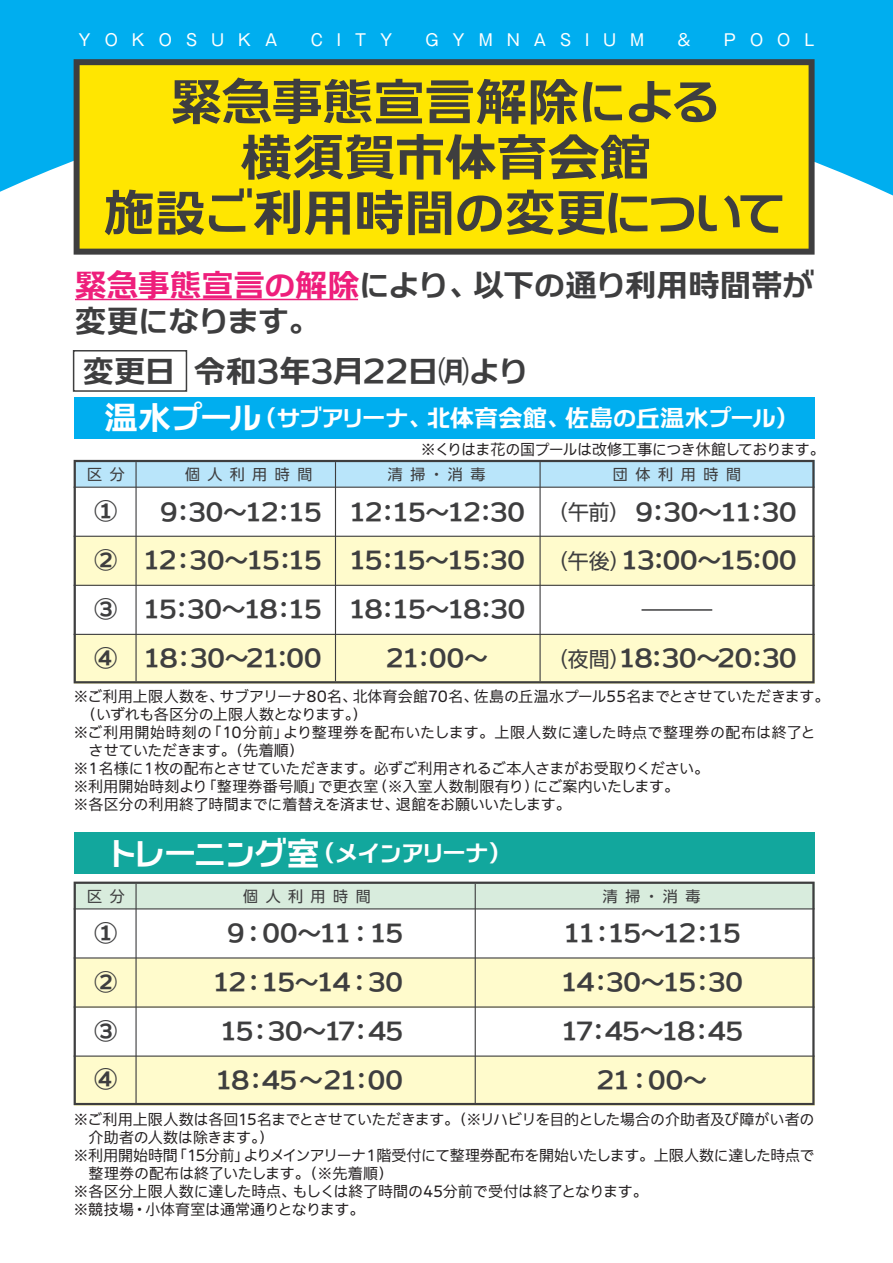
<style>
.page{position:relative;width:893px;height:1263px;background:#fff}
.page>*{position:absolute;margin:0;border:0;box-sizing:border-box;transform-origin:0 0}
.t1{font:51.15px/55.5px "C4 Universal View LG E";letter-spacing:-.01em;color:#3e3e3f;text-align:center}
.t2{font:31.8px/36.2px "C4 Universal View LG E";letter-spacing:-.02em;color:#3e3e3f}
.t3{font:31.2px "C4 Universal View LG E";letter-spacing:-.03em;color:#3e3e3f}
.t4{font:24px/48.8px "C4 Universal View LG E";letter-spacing:-.08em;color:#3e3e3f;text-align:justify}
.t5{font:24px "C4 Universal View LG E";letter-spacing:-.055em;color:#fff}
.t6{font:24px/48.8px "C4 Universal View LG E";letter-spacing:-.035em;color:#3e3e3f;text-align:right}
.t7{font:24px "C4 Universal View LG E";letter-spacing:-.095em;color:#fff}
.t8{font:21px "UD Shin Go Pro";color:#3e3e3f}
.t9{font:16.2px "Gothic MB101 Pro";letter-spacing:.865em;color:#fff}
.t10{font:100 15px "Iwa UCDA Goth Std";letter-spacing:-.01em;color:#231f20}
.t11{font:100 15px "Iwa UCDA Goth Std";letter-spacing:-.03em;color:#231f20}
.t12{font:100 15px "Iwa UCDA Goth Std";letter-spacing:.03em;color:#231f20}
.t13{font:100 15px "Iwa UCDA Goth Std";letter-spacing:.015em;color:#231f20}
.t14{font:15px "UD Shin Go Pro";letter-spacing:.505em;color:#3e3e3f}
.t15{font:100 15px "Iwa UCDA Goth Std";letter-spacing:-.035em;color:#231f20}
.s1{color:#ee1e7b}
.s2{font-size:33px}
</style>
<div class="page">
<div style="left:0;top:0;width:893px;height:202px;background:#00aeef"></div>
<svg style="left:74px;top:59px;width:741px;height:196px;fill:#ffe601"></svg>
<hr style="left:75px;top:299px;width:283px;height:1px;background:#ee1e7b">
<div style="left:73px;top:350px;width:114px;height:42px;border:2px solid #3e3e3f"></div>
<div style="left:74px;top:397px;width:741px;height:42px;background:#00aeef"></div>
<svg style="left:74px;top:460px;width:741px;height:223px"></svg>
<hr style="left:74px;top:487px;width:741px;height:1px;background:#3e3e3f">
<hr style="left:74px;top:536px;width:741px;height:1px;background:#3e3e3f">
<hr style="left:74px;top:585px;width:741px;height:1px;background:#3e3e3f">
<hr style="left:74px;top:634px;width:741px;height:1px;background:#3e3e3f">
<hr style="left:135px;top:462px;width:2px;height:219px;background:#3e3e3f">
<hr style="left:335px;top:462px;width:1px;height:219px;background:#3e3e3f">
<hr style="left:539px;top:462px;width:2px;height:219px;background:#3e3e3f">
<hr style="left:641px;top:609px;width:71px;height:2px;background:#3e3e3f">
<div style="left:74px;top:832px;width:741px;height:42px;background:#12a79d"></div>
<svg style="left:74px;top:881px;width:741px;height:224px"></svg>
<hr style="left:74px;top:908px;width:741px;height:1px;background:#3e3e3f">
<hr style="left:74px;top:957px;width:741px;height:1px;background:#3e3e3f">
<hr style="left:74px;top:1006px;width:741px;height:1px;background:#3e3e3f">
<hr style="left:74px;top:1055px;width:741px;height:2px;background:#3e3e3f">
<hr style="left:135px;top:884px;width:2px;height:219px;background:#3e3e3f">
<hr style="left:475px;top:884px;width:1px;height:219px;background:#3e3e3f">
<p class="t9" style="left:79px;top:26px;width:200px">YOKOSUKA</p>
<p class="t9" style="left:311px;top:26px;width:83px">CITY</p>
<p class="t9" style="left:425px;top:26px;width:220px">GYMNASIUM</p>
<p class="t9" style="left:678px;top:26px;width:15px">&amp;</p>
<p class="t9" style="left:724px;top:26px;width:92px">POOL</p>
<h1 class="t1" style="left:104px;top:74px;width:685px">緊急事態宣言解除による<br>横須賀市体育会館<br>施設ご利用時間の変更について</h1>
<h2 class="t2" style="left:75px;top:266px;width:741px"><span class="s1">緊急事態宣言の解除</span>により、以下の通り利用時間帯が変更になります。</h2>
<h3 class="t3" style="left:83px;top:355px;width:94px">変更日</h3>
<h3 class="t5" style="left:104px;top:406px;width:697px"><span class="s2">温水プール</span>（サブアリーナ、北体育会館、佐島の丘温水プール）</h3>
<p class="t15" style="left:421px;top:438px;width:405px">※くりはま花の国プールは改修工事につき休館しております。</p>
<h3 class="t3" style="left:194px;top:355px;width:336px">令和3年3月22日㈪より</h3>
<p class="t14" style="left:87px;top:462px;width:39px">区分</p>
<h3 class="t4" style="left:94px;top:487px;width:25px">①<br>②<br>③<br>④</h3>
<h3 class="t8" style="left:547px;top:495px;width:85px">（午前）</h3>
<p class="t14" style="left:185px;top:462px;width:129px">個人利用時間</p>
<p class="t14" style="left:388px;top:462px;width:99px">清掃・消毒</p>
<p class="t14" style="left:613px;top:462px;width:130px">団体利用時間</p>
<h3 class="t4" style="left:142px;top:487px;width:181px;text-indent:17px">9：30〜12：15<br>12：30〜15：15<br>15：30〜18：15<br>18：30〜21：00</h3>
<h3 class="t4" style="left:348px;top:487px;width:179px;text-align:center">12：15〜12：30<br>15：15〜15：30<br>18：15〜18：30<br>21：00〜</h3>
<h3 class="t6" style="left:620px;top:487px;width:178px">9：30〜11：30<br>13：00〜15：00</h3>
<h3 class="t8" style="left:547px;top:544px;width:86px">（午後）</h3>
<h3 class="t4" style="left:618px;top:633px;width:181px">18：30〜20：30</h3>
<h3 class="t8" style="left:547px;top:642px;width:85px">（夜間）</h3>
<p class="t10" style="left:74px;top:686px;width:757px">※ご利用上限人数を、サブアリーナ80名、北体育会館70名、佐島の丘温水プール55名までとさせていただきます。</p>
<p class="t10" style="left:74px;top:704px;width:295px">　（いずれも各区分の上限人数となります。）</p>
<p class="t12" style="left:74px;top:722px;width:743px">※ご利用開始時刻の「10分前」より整理券を配布いたします。上限人数に達した時点で整理券の配布は終了と</p>
<p class="t10" style="left:89px;top:740px;width:217px">させていただきます。（先着順）</p>
<p class="t10" style="left:74px;top:758px;width:637px">※１名様に１枚の配布とさせていただきます。必ずご利用されるご本人さまがお受取りください。</p>
<p class="t13" style="left:74px;top:776px;width:607px">※利用開始時刻より「整理券番号順」で更衣室（※入室人数制限有り）にご案内いたします。</p>
<p class="t10" style="left:74px;top:794px;width:499px">※各区分の利用終了時間までに着替えを済ませ、退館をお願いいたします。</p>
<h3 class="t7" style="left:104px;top:841px;width:410px"><span class="s2">トレーニング室</span>（メインアリーナ）</h3>
<p class="t14" style="left:87px;top:884px;width:39px">区分</p>
<h3 class="t4" style="left:94px;top:909px;width:25px">①<br>②<br>③<br>④</h3>
<h3 class="t4" style="left:212px;top:909px;width:193px;text-align:right">9：00〜11：15<br>12：15〜14：30<br>15：30〜17：45<br>18：45〜21：00</h3>
<h3 class="t4" style="left:560px;top:909px;width:185px;text-align:center">11：15〜12：15<br>14：30〜15：30<br>17：45〜18：45<br>21：00〜</h3>
<p class="t14" style="left:243px;top:884px;width:129px">個人利用時間</p>
<p class="t14" style="left:603px;top:884px;width:99px">清掃・消毒</p>
<p class="t10" style="left:74px;top:1108px;width:742px">※ご利用上限人数は各回15名までとさせていただきます。（※リハビリを目的とした場合の介助者及び障がい者の</p>
<p class="t10" style="left:89px;top:1126px;width:187px">介助者の人数は除きます。）</p>
<p class="t11" style="left:74px;top:1144px;width:742px">※利用開始時間「15分前」よりメインアリーナ１階受付にて整理券配布を開始いたします。上限人数に達した時点で</p>
<p class="t10" style="left:89px;top:1162px;width:306px">整理券の配布は終了いたします。（※先着順）</p>
<p class="t10" style="left:74px;top:1180px;width:576px">※各区分上限人数に達した時点、もしくは終了時間の45分前で受付は終了となります。</p>
<p class="t10" style="left:74px;top:1198px;width:292px">※競技場・小体育室は通常通りとなります。</p>
</div>
